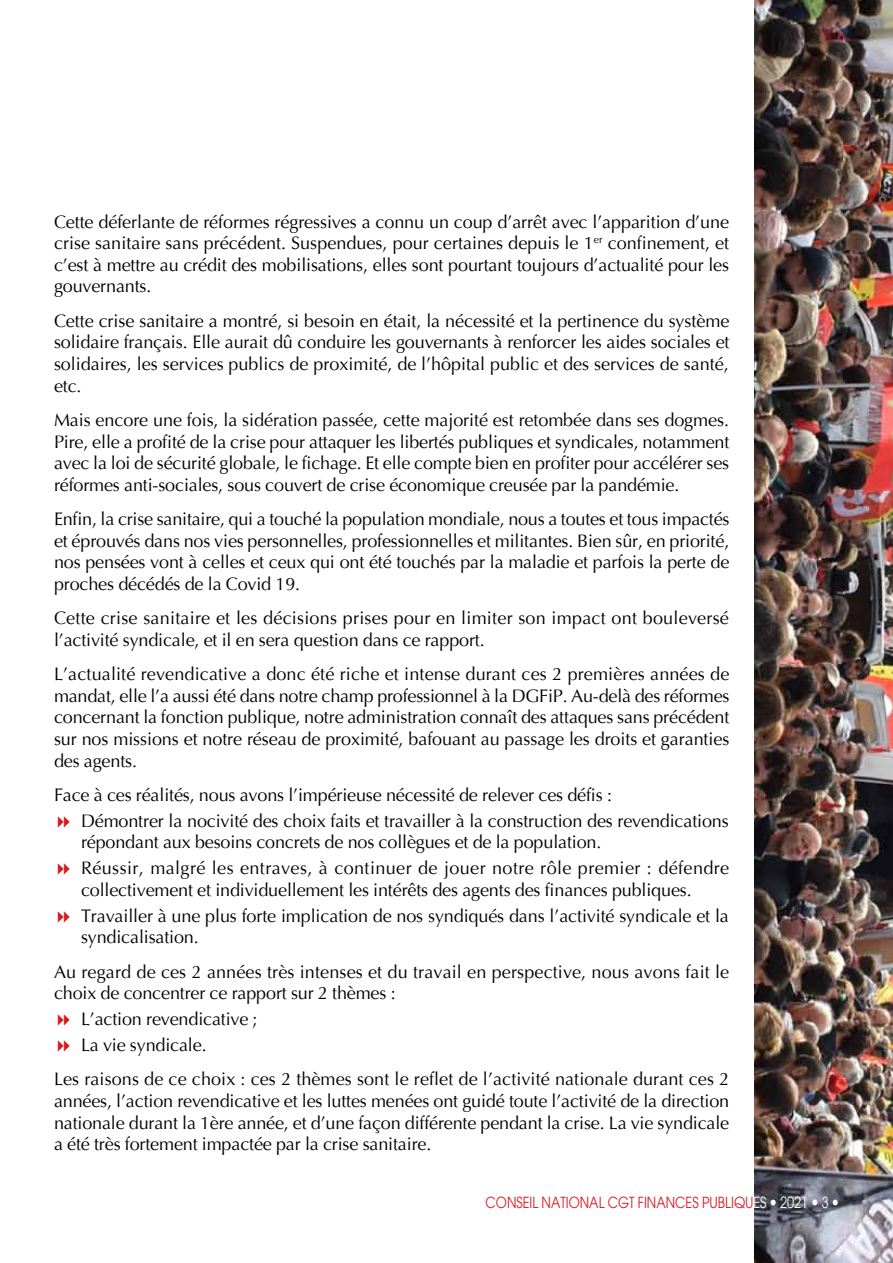
<style>
.page{position:relative;width:893px;height:1263px;background:#fff}
.page>*{position:absolute;margin:0;border:0;box-sizing:border-box;transform-origin:0 0}
.t1{font:18px/21.6px "Optima";letter-spacing:-.01em;color:#000;text-align:justify}
.t2{font:18px/21.6px "Optima";letter-spacing:.015em;color:#000}
.t3{font:18px/25.8px "Optima";letter-spacing:.025em;color:#000}
.t4{font:15px "Avant Garde";color:#d71920;scale:.85 1}
.s1{color:#fff}
</style>
<div class="page">
<img style="left:755px;top:0;width:138px;height:1263px">
<svg style="left:771px;top:1199px;width:5px;height:6px"></svg>
<svg style="left:813px;top:1199px;width:4px;height:6px"></svg>
<svg style="left:833px;top:1199px;width:5px;height:6px"></svg>
<p class="t1" style="left:54px;top:211px;width:677px">Cette déferlante de réformes régressives a connu un coup d’arrêt avec l’apparition d’une crise sanitaire sans précédent. Suspendues, pour certaines depuis le 1<sup>er</sup> confinement, et c’est à mettre au crédit des mobilisations, elles sont pourtant toujours d’actualité pour les gouvernants.</p>
<p class="t1" style="left:54px;top:310px;width:677px">Cette crise sanitaire a montré, si besoin en était, la nécessité et la pertinence du système solidaire français. Elle aurait dû conduire les gouvernants à renforcer les aides sociales et solidaires, les services publics de proximité, de l’hôpital public et des services de santé, etc.</p>
<p class="t1" style="left:54px;top:409px;width:677px">Mais encore une fois, la sidération passée, cette majorité est retombée dans ses dogmes.<br>Pire, elle a profité de la crise pour attaquer les libertés publiques et syndicales, notamment avec la loi de sécurité globale, le fichage. Et elle compte bien en profiter pour accélérer ses réformes anti-sociales, sous couvert de crise économique creusée par la pandémie.</p>
<p class="t1" style="left:54px;top:508px;width:677px">Enfin, la crise sanitaire, qui a touché la population mondiale, nous a toutes et tous impactés et éprouvés dans nos vies personnelles, professionnelles et militantes. Bien sûr, en priorité, nos pensées vont à celles et ceux qui ont été touchés par la maladie et parfois la perte de proches décédés de la Covid 19.</p>
<p class="t2" style="left:54px;top:608px;width:676px">Cette crise sanitaire et les décisions prises pour en limiter son impact ont bouleversé l’activité syndicale, et il en sera question dans ce rapport.</p>
<p class="t1" style="left:54px;top:664px;width:677px">L’actualité revendicative a donc été riche et intense durant ces 2 premières années de mandat, elle l’a aussi été dans notre champ professionnel à la DGFiP. Au-delà des réformes concernant la fonction publique, notre administration connaît des attaques sans précédent sur nos missions et notre réseau de proximité, bafouant au passage les droits et garanties des agents.</p>
<p class="t1" style="left:81px;top:782px;width:649px;line-height:25.8px;text-indent:-27px">Face à ces réalités, nous avons l’impérieuse nécessité de relever ces défis :<br>Démontrer la nocivité des choix faits et travailler à la construction des revendications</p>
<p class="t3" style="left:81px;top:830px;width:650px">répondant aux besoins concrets de nos collègues et de la population.<br>Réussir, malgré les entraves, à continuer de jouer notre rôle premier : défendre</p>
<p class="t1" style="left:81px;top:877px;width:649px;line-height:25.8px">collectivement et individuellement les intérêts des agents des finances publiques.<br>Travailler à une plus forte implication de nos syndiqués dans l’activité syndicale et la</p>
<p class="t1" style="left:54px;top:920px;width:677px;line-height:34.3px;text-indent:27px">syndicalisation.<br>Au regard de ces 2 années très intenses et du travail en perspective, nous avons fait le</p>
<p class="t1" style="left:81px;top:981px;width:316px;line-height:25.8px;text-align:left;text-indent:-27px">choix de concentrer ce rapport sur 2 thèmes :<br>L’action revendicative ;<br>La vie syndicale.</p>
<p class="t1" style="left:54px;top:1069px;width:677px">Les raisons de ce choix : ces 2 thèmes sont le reflet de l’activité nationale durant ces 2 années, l’action revendicative et les luttes menées ont guidé toute l’activité de la direction nationale durant la 1ère année, et d’une façon différente pendant la crise. La vie syndicale a été très fortement impactée par la crise sanitaire.</p>
<p class="t4" style="left:486px;top:1193px;width:405px">CONSEIL NATIONAL CGT FINANCES PUBLIQU<span class="s1">ES 2021 3</span></p>
</div>
